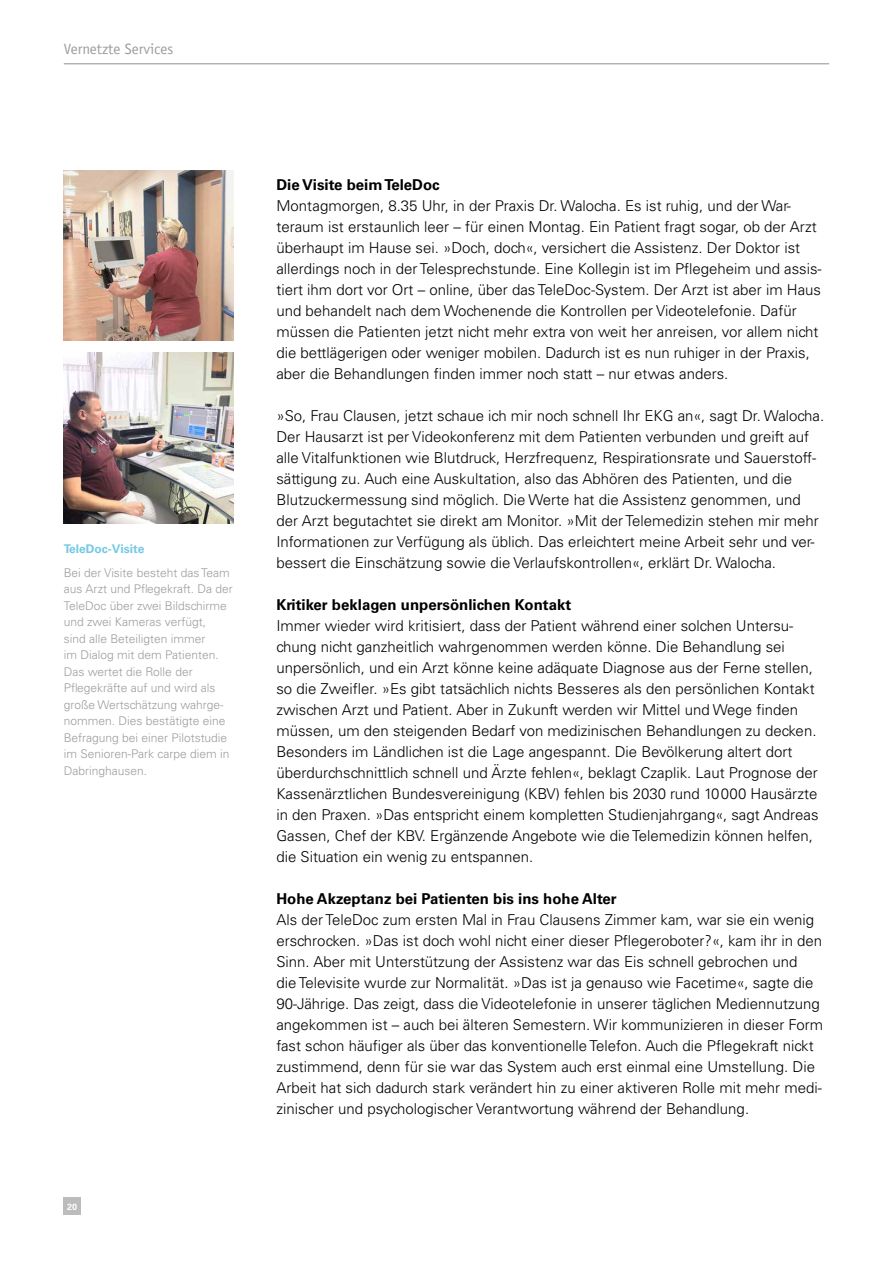
<style>
.page{position:relative;width:893px;height:1263px;background:#fff}
.page>*{position:absolute;margin:0;border:0;box-sizing:border-box;transform-origin:0 0}
.t1{font:300 15px/21px "Univers LT Std";color:#000}
.t2{font:700 15px "Univers LT Std";color:#000}
.t3{font:15px "Officina Sans";color:#9d9d9c}
.t4{font:300 12px/16.5px "Univers LT Std";color:#9d9d9c}
.t5{font:700 12px "Univers LT Std";color:#74c9e3}
.t6{font:700 9px "Univers LT Std";color:#fff}
</style>
<div class="page">
<div style="left:64px;top:1198px;width:17px;height:17px;background:#bcbcbc"></div>
<hr style="left:64px;top:63px;width:765px;height:1px;background:#9d9d9c">
<img style="left:64px;top:353px;width:170px;height:170px">
<img style="left:64px;top:170px;width:170px;height:170px">
<p class="t3" style="left:64px;top:40px;width:111px">Vernetzte Services</p>
<p class="t5" style="left:64px;top:542px;width:82px">TeleDoc-Visite</p>
<p class="t4" style="left:64px;top:564px;width:170px">Bei der Visite besteht das Team aus Arzt und Pflegekraft. Da der<br>TeleDoc über zwei Bildschirme und zwei Kameras verfügt,<br>sind alle Beteiligten immer<br>im Dialog mit dem Patienten.<br>Das wertet die Rolle der<br>Pflegekräfte auf und wird als große Wertschätzung wahrge&shy;nommen. Dies bestätigte eine<br>Befragung bei einer Pilotstudie im Senioren-Park carpe diem in<br>Dabringhausen.</p>
<p class="t6" style="left:67px;top:1201px;width:12px">20</p>
<p class="t2" style="left:276px;top:176px;width:165px">Die Visite beim TeleDoc</p>
<p class="t1" style="left:276px;top:195px;width:547px">Montagmorgen, 8.35 Uhr, in der Praxis Dr. Walocha. Es ist ruhig, und der War&shy;teraum ist erstaunlich leer – für einen Montag. Ein Patient fragt sogar, ob der Arzt überhaupt im Hause sei. »Doch, doch«, versichert die Assistenz. Der Doktor ist allerdings noch in der Telesprechstunde. Eine Kollegin ist im Pflegeheim und assis&shy;tiert ihm dort vor Ort – online, über das TeleDoc-System. Der Arzt ist aber im Haus und behandelt nach dem Wochenende die Kontrollen per Videotelefonie. Dafür müssen die Patienten jetzt nicht mehr extra von weit her anreisen, vor allem nicht die bettlägerigen oder weniger mobilen. Dadurch ist es nun ruhiger in der Praxis, aber die Behandlungen finden immer noch statt – nur etwas anders.</p>
<p class="t1" style="left:276px;top:405px;width:549px">»So, Frau Clausen, jetzt schaue ich mir noch schnell Ihr EKG an«, sagt Dr. Walocha.<br>Der Hausarzt ist per Videokonferenz mit dem Patienten verbunden und greift auf alle Vitalfunktionen wie Blutdruck, Herzfrequenz, Respirationsrate und Sauerstoff&shy;sättigung zu. Auch eine Auskultation, also das Abhören des Patienten, und die Blutzuckermessung sind möglich. Die Werte hat die Assistenz genommen, und der Arzt begutachtet sie direkt am Monitor. »Mit der Telemedizin stehen mir mehr Informationen zur Verfügung als üblich. Das erleichtert meine Arbeit sehr und ver&shy;bessert die Einschätzung sowie die Verlaufskontrollen«, erklärt Dr. Walocha.</p>
<p class="t2" style="left:276px;top:596px;width:296px">Kritiker beklagen unpersönlichen Kontakt</p>
<p class="t1" style="left:276px;top:615px;width:544px">Immer wieder wird kritisiert, dass der Patient während einer solchen Untersu&shy;chung nicht ganzheitlich wahrgenommen werden könne. Die Behandlung sei unpersönlich, und ein Arzt könne keine adäquate Diagnose aus der Ferne stellen, so die Zweifler. »Es gibt tatsächlich nichts Besseres als den persönlichen Kontakt zwischen Arzt und Patient. Aber in Zukunft werden wir Mittel und Wege finden müssen, um den steigenden Bedarf von medizinischen Behandlungen zu decken.<br>Besonders im Ländlichen ist die Lage angespannt. Die Bevölkerung altert dort überdurchschnittlich schnell und Ärzte fehlen«, beklagt Czaplik. Laut Prognose der Kassenärztlichen Bundesvereinigung (KBV) fehlen bis 2030 rund 10000 Hausärzte in den Praxen. »Das entspricht einem kompletten Studienjahrgang«, sagt Andreas Gassen, Chef der KBV. Ergänzende Angebote wie die Telemedizin können helfen, die Situation ein wenig zu entspannen.</p>
<p class="t2" style="left:276px;top:890px;width:342px">Hohe Akzeptanz bei Patienten bis ins hohe Alter</p>
<p class="t1" style="left:276px;top:909px;width:548px">Als der TeleDoc zum ersten Mal in Frau Clausens Zimmer kam, war sie ein wenig erschrocken. »Das ist doch wohl nicht einer dieser Pflegeroboter?«, kam ihr in den Sinn. Aber mit Unterstützung der Assistenz war das Eis schnell gebrochen und<br>die Televisite wurde zur Normalität. »Das ist ja genauso wie Facetime«, sagte die 90-Jährige. Das zeigt, dass die Videotelefonie in unserer täglichen Mediennutzung angekommen ist – auch bei älteren Semestern. Wir kommunizieren in dieser Form fast schon häufiger als über das konventionelle Telefon. Auch die Pflegekraft nickt zustimmend, denn für sie war das System auch erst einmal eine Umstellung. Die Arbeit hat sich dadurch stark verändert hin zu einer aktiveren Rolle mit mehr medi&shy;zinischer und psychologischer Verantwortung während der Behandlung.</p>
</div>
